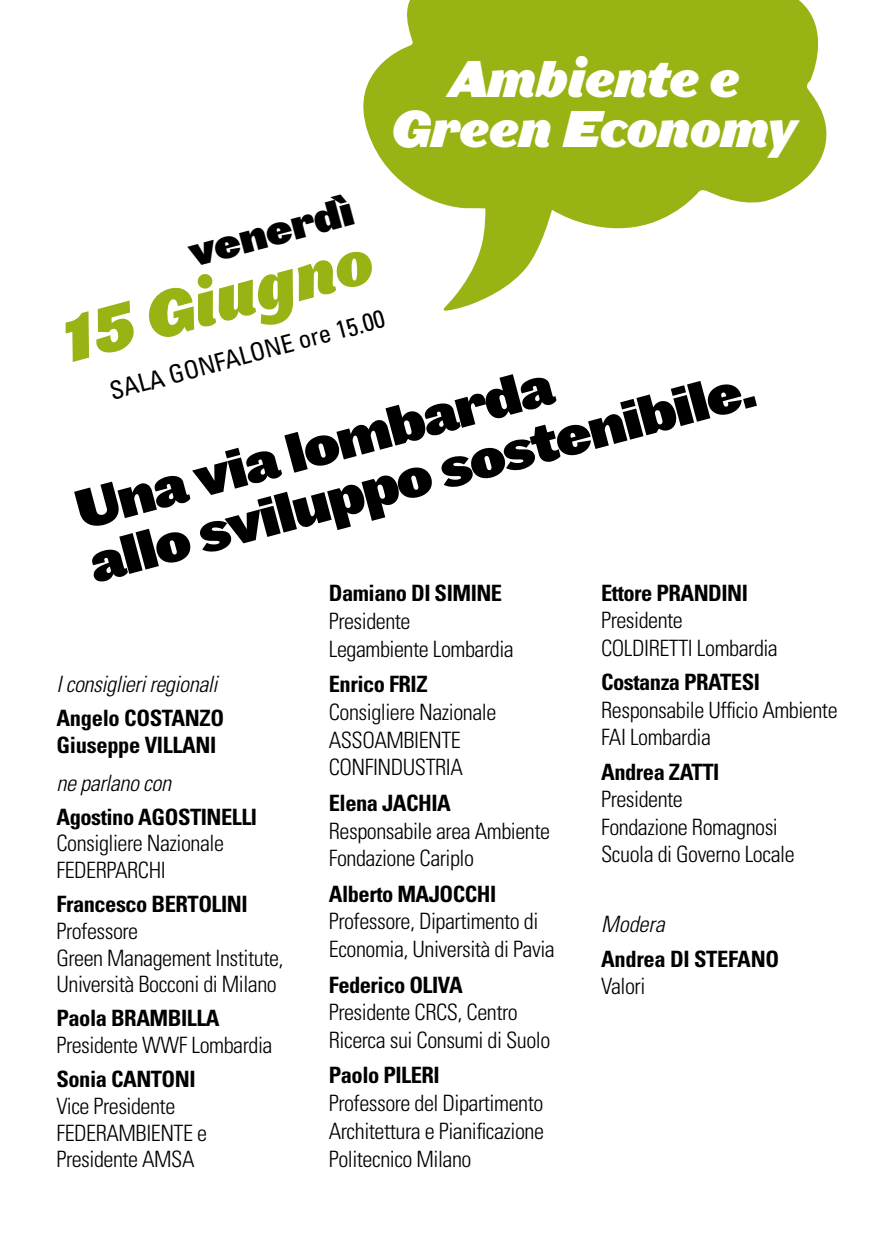
<style>
.page{position:relative;width:886px;height:1241px;background:#fff}
.page>*{position:absolute;margin:0;border:0;box-sizing:border-box;transform-origin:0 0}
.t1{font:60.75px "Leviathan HTF Black Italic";color:#97b314}
.t2{font:52.5px/55px "Leviathan HTF Black";color:#000}
.t3{font:49px/50px "Leviathan HTF Black Italic";letter-spacing:-.01em;color:#fff;text-align:center}
.t4{font:38.75px "Leviathan HTF Black";color:#000}
.t5{font:condensed 25px "Univers";color:#000}
.t6{font:300 condensed 22.5px/28px "Univers";letter-spacing:-.02em;color:#000}
.t7{font:700 condensed 22.5px/26.8px "Univers";letter-spacing:-.02em;color:#000}
.t8{font:italic 300 condensed 22.5px "Univers";letter-spacing:-.02em;color:#000}
</style>
<div class="page">
<svg style="left:363px;top:0;width:464px;height:311px;fill:#97b314"></svg>
<h3 class="t3" style="left:391px;top:54px;width:407px">Ambiente e<br>Green Economy</h3>
<h3 class="t4" style="left:184px;top:229px;width:170px;rotate:-15deg">venerdì</h3>
<h1 class="t1" style="left:52px;top:302px;width:321px;rotate:-15deg">15 Giugno</h1>
<p class="t5" style="left:106px;top:376px;width:285px;rotate:-15deg">SALA GONFALONE ore 15.00</p>
<h2 class="t2" style="left:69px;top:484px;width:688px;rotate:-15deg">Una via lombarda<br>allo sviluppo sostenibile.</h2>
<p class="t7" style="left:329px;top:579px;width:175px">Damiano DI SIMINE</p>
<p class="t6" style="left:329px;top:606px;width:186px">Presidente<br>Legambiente Lombardia</p>
<p class="t7" style="left:329px;top:670px;width:100px">Enrico FRIZ</p>
<p class="t6" style="left:329px;top:697px;width:169px">Consigliere Nazionale<br>ASSOAMBIENTE<br>CONFINDUSTRIA</p>
<p class="t7" style="left:329px;top:789px;width:124px">Elena JACHIA</p>
<p class="t6" style="left:329px;top:816px;width:223px">Responsabile area Ambiente<br>Fondazione Cariplo</p>
<p class="t7" style="left:329px;top:879px;width:169px">Alberto MAJOCCHI</p>
<p class="t6" style="left:329px;top:907px;width:228px">Professore, Dipartimento di<br>Economia, Università di Pavia</p>
<p class="t7" style="left:329px;top:970px;width:135px">Federico OLIVA</p>
<p class="t6" style="left:329px;top:998px;width:223px">Presidente CRCS, Centro<br>Ricerca sui Consumi di Suolo</p>
<p class="t7" style="left:329px;top:1061px;width:112px">Paolo PILERI</p>
<p class="t6" style="left:329px;top:1089px;width:217px;text-align:justify">Professore del Dipartimento Architettura e Pianificazione Politecnico Milano</p>
<p class="t7" style="left:601px;top:579px;width:148px">Ettore PRANDINI</p>
<p class="t6" style="left:601px;top:606px;width:178px">Presidente<br>COLDIRETTI Lombardia</p>
<p class="t7" style="left:601px;top:668px;width:160px">Costanza PRATESI</p>
<p class="t6" style="left:601px;top:696px;width:238px">Responsabile Ufficio Ambiente<br>FAI Lombardia</p>
<p class="t7" style="left:601px;top:758px;width:120px">Andrea ZATTI</p>
<p class="t6" style="left:601px;top:785px;width:195px">Presidente<br>Fondazione Romagnosi<br>Scuola di Governo Locale</p>
<p class="t8" style="left:57px;top:670px;width:162px">I consiglieri regionali</p>
<p class="t7" style="left:57px;top:704px;width:169px">Angelo COSTANZO<br>Giuseppe VILLANI</p>
<p class="t8" style="left:57px;top:769px;width:116px">ne parlano con</p>
<p class="t7" style="left:57px;top:803px;width:202px">Agostino AGOSTINELLI</p>
<p class="t6" style="left:57px;top:829px;width:169px;line-height:26.8px">Consigliere Nazionale<br>FEDERPARCHI</p>
<p class="t7" style="left:57px;top:890px;width:193px">Francesco BERTOLINI</p>
<p class="t6" style="left:57px;top:917px;width:229px;line-height:26.8px">Professore<br>Green Management Institute,<br>Università Bocconi di Milano</p>
<p class="t7" style="left:57px;top:1004px;width:165px">Paola BRAMBILLA</p>
<p class="t6" style="left:57px;top:1030px;width:217px">Presidente WWF Lombardia</p>
<p class="t7" style="left:57px;top:1065px;width:141px">Sonia CANTONI</p>
<p class="t6" style="left:57px;top:1092px;width:152px;line-height:26.8px">Vice Presidente<br>FEDERAMBIENTE e<br>Presidente AMSA</p>
<p class="t8" style="left:601px;top:910px;width:65px">Modera</p>
<p class="t7" style="left:601px;top:945px;width:179px">Andrea DI STEFANO</p>
<p class="t6" style="left:601px;top:972px;width:46px">Valori</p>
</div>
